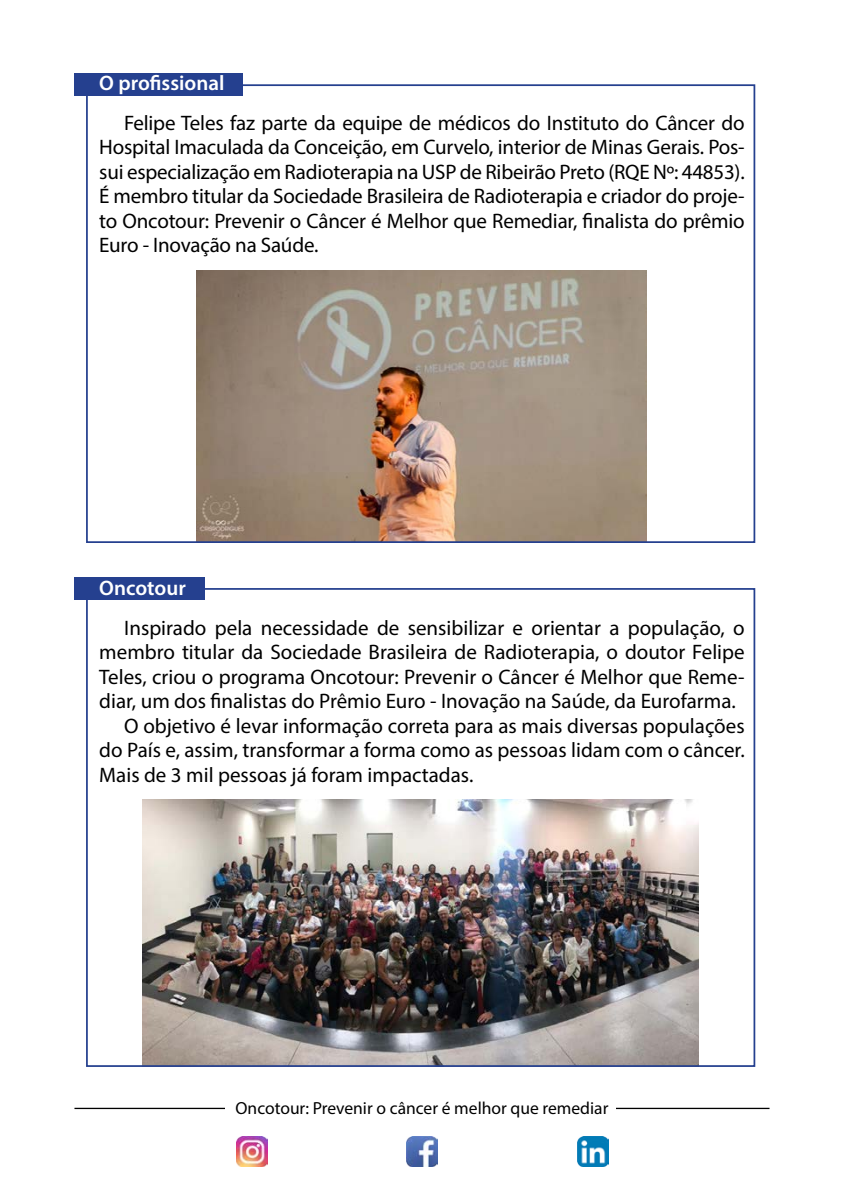
<style>
.page{position:relative;width:844px;height:1191px;background:#fff}
.page>*{position:absolute;margin:0;border:0;box-sizing:border-box;transform-origin:0 0}
.t1{font:21px/24.5px "Myriad Pro";color:#000;text-align:justify}
.t2{font:600 21px "Myriad Pro";color:#fff}
.t3{font:17.5px "Myriad Pro";color:#000}
</style>
<div class="page">
<hr style="left:74px;top:1107px;width:695px;height:2px;background:#000">
<div style="left:225px;top:1098px;width:390px;height:20px;background:#fff"></div>
<img style="left:406px;top:1136px;width:31px;height:30px">
<img style="left:577px;top:1136px;width:31px;height:30px">
<img style="left:236px;top:1136px;width:31px;height:30px">
<img style="left:142px;top:799px;width:556px;height:265px">
<div style="left:86px;top:588px;width:669px;height:479px;border:2px solid #25408f"></div>
<img style="left:196px;top:271px;width:450px;height:269px">
<div style="left:86px;top:84px;width:669px;height:459px;border:2px solid #25408f"></div>
<div style="left:74px;top:576px;width:131px;height:23px;background:#25408f"></div>
<div style="left:74px;top:73px;width:169px;height:23px;background:#25408f"></div>
<p class="t2" style="left:99px;top:70px;width:127px">O profissional</p>
<p class="t1" style="left:99px;top:110px;width:646px;text-indent:25px">Felipe Teles faz parte da equipe de médicos do Instituto do Câncer do Hospital Imaculada da Conceição, em Curvelo, interior de Minas Gerais. Pos&shy;sui especialização em Radioterapia na USP de Ribeirão Preto (RQE Nº: 44853).<br>É membro titular da Sociedade Brasileira de Radioterapia e criador do proje&shy;to Oncotour: Prevenir o Câncer é Melhor que Remediar, finalista do prêmio Euro - Inovação na Saúde.</p>
<p class="t2" style="left:99px;top:575px;width:88px">Oncotour</p>
<p class="t1" style="left:124px;top:615px;width:622px">Inspirado pela necessidade de sensibilizar e orientar a população, o</p>
<p class="t1" style="left:99px;top:639px;width:646px">membro titular da Sociedade Brasileira de Radioterapia, o doutor Felipe</p>
<p class="t1" style="left:99px;top:664px;width:646px">Teles, criou o programa Oncotour: Prevenir o Câncer é Melhor que Reme-</p>
<p class="t1" style="left:99px;top:688px;width:638px">diar, um dos finalistas do Prêmio Euro - Inovação na Saúde, da Eurofarma.</p>
<p class="t1" style="left:124px;top:713px;width:622px">O objetivo é levar informação correta para as mais diversas populações</p>
<p class="t1" style="left:99px;top:737px;width:646px">do País e, assim, transformar a forma como as pessoas lidam com o câncer.</p>
<p class="t1" style="left:99px;top:762px;width:375px">Mais de 3 mil pessoas já foram impactadas.</p>
<p class="t3" style="left:235px;top:1096px;width:374px">Oncotour: Prevenir o câncer é melhor que remediar</p>
</div>
